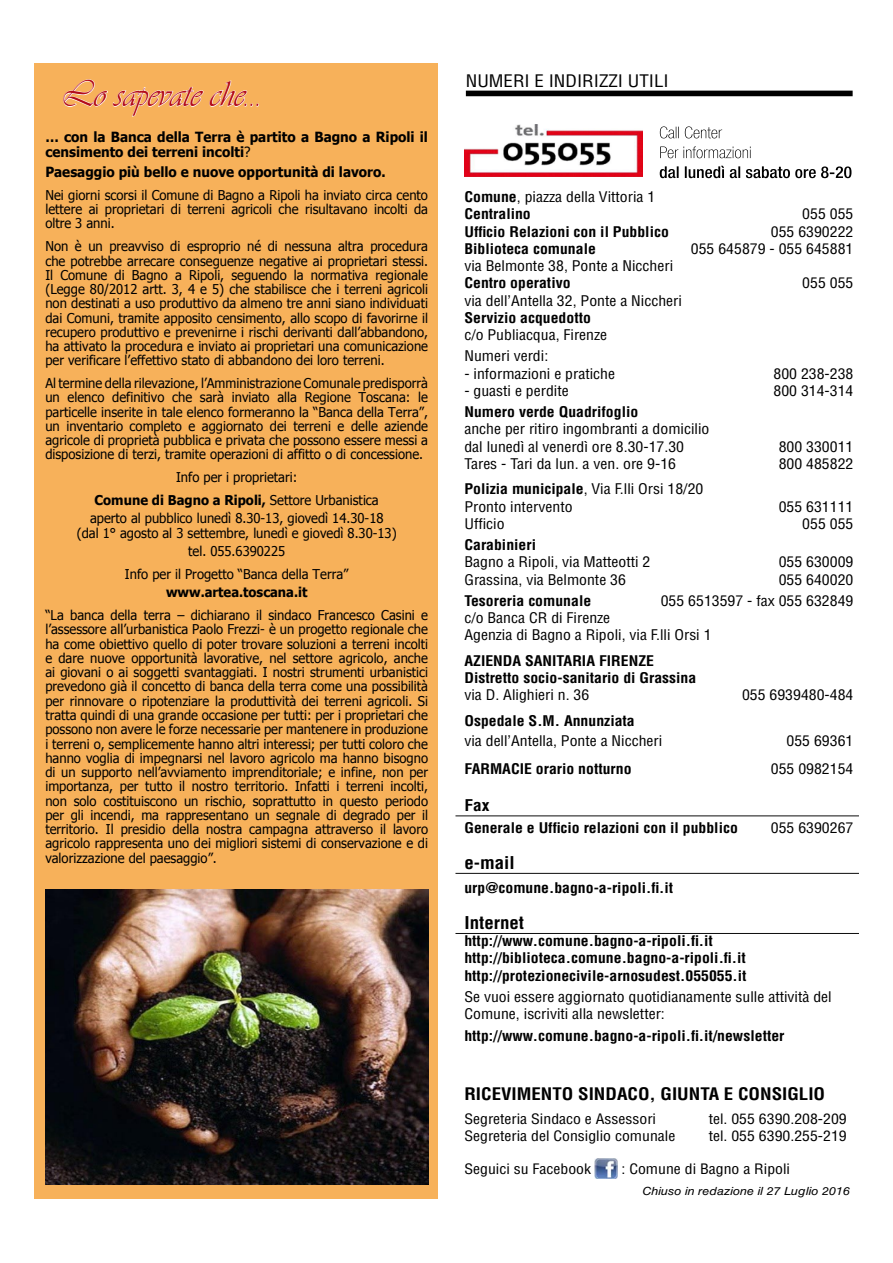
<style>
.page{position:relative;width:893px;height:1263px;background:#fff}
.page>*{position:absolute;margin:0;border:0;box-sizing:border-box;transform-origin:0 0}
.t1{font:37.35px "Vivaldii";color:#b30d1b;scale:.96 1}
.t2{font:700 condensed 17.25px "Helvetica LT Std";color:#000;scale:1.1 1}
.t3{font:700 condensed 16.8px "Helvetica LT Std";color:#000;scale:1.12 1}
.t4{font:condensed 16.8px "Helvetica LT Std";color:#000;scale:1.12 1}
.t5{font:700 condensed 15.75px "Helvetica LT Std";color:#000;scale:1.1 1}
.t6{font:condensed 14.4px/17.2px "Helvetica LT Std";color:#000;scale:1.1 1}
.t7{font:700 condensed 14.4px/17.2px "Helvetica LT Std";color:#000;scale:1.1 1}
.t8{font:condensed 14.1px "Helvetica LT Std";color:#000;scale:1.12 1}
.t9{font:700 13.95px/15.6px "Tahoma";color:#000;scale:.96 1}
.t10{font:13.5px/14.2px "Tahoma";color:#000;text-align:justify;scale:.96 1}
.t11{font:700 13.5px "Tahoma";color:#000;scale:.96 1}
.t12{font:italic 11.25px "Helvetica LT Std";color:#000;scale:1.12 1}
.s1{font-weight:400}
.s2{font-weight:700}
</style>
<div class="page">
<hr style="left:455px;top:815px;width:404px;height:1px;background:#000">
<hr style="left:455px;top:873px;width:404px;height:1px;background:#000">
<hr style="left:455px;top:933px;width:404px;height:1px;background:#000">
<img style="left:595px;top:1158px;width:22px;height:20px">
<img style="left:464px;top:124px;width:178px;height:52px">
<svg style="left:660px;top:126px;width:62px;height:12px"></svg>
<svg style="left:660px;top:146px;width:91px;height:12px"></svg>
<svg style="left:660px;top:166px;width:191px;height:12px"></svg>
<div style="left:466px;top:90px;width:387px;height:6px;background:#000"></div>
<div style="left:34px;top:64px;width:403px;height:1135px;background:#f7b15a"></div>
<svg style="left:63px;top:79px;width:196px;height:38px"></svg>
<img style="left:45px;top:889px;width:383px;height:295px">
<h1 class="t1" style="left:61px;top:72px;width:211px">Lo sapevate che...</h1>
<p class="t9" style="left:45px;top:128px;width:400px">… con la Banca della Terra è partito a Bagno a Ripoli il censimento dei terreni incolti<span class="s1">?</span></p>
<p class="t9" style="left:45px;top:163px;width:356px">Paesaggio più bello e nuove opportunità di lavoro.</p>
<p class="t10" style="left:45px;top:187px;width:400px">Nei giorni scorsi il Comune di Bagno a Ripoli ha inviato circa cento lettere ai proprietari di terreni agricoli che risultavano incolti da oltre 3 anni.</p>
<p class="t10" style="left:45px;top:239px;width:400px">Non è un preavviso di esproprio né di nessuna altra procedura che potrebbe arrecare conseguenze negative ai proprietari stessi.<br>Il Comune di Bagno a Ripoli, seguendo la normativa regionale (Legge 80/2012 artt. 3, 4 e 5) che stabilisce che i terreni agricoli non destinati a uso produttivo da almeno tre anni siano individuati dai Comuni, tramite apposito censimento, allo scopo di favorirne il recupero produttivo e prevenirne i rischi derivanti dall’abbandono, ha attivato la procedura e inviato ai proprietari una comunicazione per verificare l’effettivo stato di abbandono dei loro terreni.</p>
<p class="t10" style="left:45px;top:375px;width:400px">Al termine della rilevazione, l’Amministrazione Comunale predisporrà un elenco definitivo che sarà inviato alla Regione Toscana: le particelle inserite in tale elenco formeranno la “Banca della Terra”, un inventario completo e aggiornato dei terreni e delle aziende agricole di proprietà pubblica e privata che possono essere messi a disposizione di terzi, tramite operazioni di affitto o di concessione.</p>
<p class="t10" style="left:95px;top:465px;width:297px;line-height:22.8px;text-align:center">Info per i proprietari:<br><span class="s2">Comune di Bagno a Ripoli,</span> Settore Urbanistica</p>
<p class="t10" style="left:77px;top:511px;width:335px;text-align:center">aperto al pubblico lunedì 8.30-13, giovedì 14.30-18<br>(dal 1° agosto al 3 settembre, lunedì e giovedì 8.30-13)</p>
<p class="t10" style="left:125px;top:539px;width:234px;line-height:22.8px;text-align:center">tel. 055.6390225<br>Info per il Progetto “Banca della Terra”</p>
<p class="t11" style="left:166px;top:583px;width:149px">www.artea.toscana.it</p>
<p class="t10" style="left:45px;top:608px;width:400px">“La banca della terra – dichiarano il sindaco Francesco Casini e l’assessore all’urbanistica Paolo Frezzi- è un progetto regionale che ha come obiettivo quello di poter trovare soluzioni a terreni incolti e dare nuove opportunità lavorative, nel settore agricolo, anche ai giovani o ai soggetti svantaggiati. I nostri strumenti urbanistici prevedono già il concetto di banca della terra come una possibilità per rinnovare o ripotenziare la produttività dei terreni agricoli. Si tratta quindi di una grande occasione per tutti: per i proprietari che possono non avere le forze necessarie per mantenere in produzione i terreni o, semplicemente hanno altri interessi; per tutti coloro che hanno voglia di impegnarsi nel lavoro agricolo ma hanno bisogno di un supporto nell’avviamento imprenditoriale; e infine, non per importanza, per tutto il nostro territorio. Infatti i terreni incolti, non solo costituiscono un rischio, soprattutto in questo periodo per gli incendi, ma rappresentano un segnale di degrado per il territorio. Il presidio della nostra campagna attraverso il lavoro agricolo rappresenta uno dei migliori sistemi di conservazione e di valorizzazione del paesaggio”.</p>
<p class="t4" style="left:466px;top:70px;width:183px">NUMERI E INDIRIZZI UTILI</p>
<p class="t6" style="left:464px;top:188px;width:175px"><span class="s2">Comune</span>, piazza della Vittoria 1<br><span class="s2">Centralino</span></p>
<p class="t6" style="left:802px;top:206px;width:48px">055 055</p>
<p class="t7" style="left:464px;top:223px;width:187px">Ufficio Relazioni con il Pubblico</p>
<p class="t6" style="left:771px;top:223px;width:77px">055 6390222</p>
<p class="t7" style="left:464px;top:240px;width:121px">Biblioteca comunale</p>
<p class="t6" style="left:691px;top:240px;width:149px">055 645879 - 055 645881</p>
<p class="t6" style="left:464px;top:257px;width:191px">via Belmonte 38, Ponte a Niccheri</p>
<p class="t7" style="left:464px;top:274px;width:98px">Centro operativo</p>
<p class="t6" style="left:802px;top:274px;width:48px">055 055</p>
<p class="t6" style="left:464px;top:292px;width:199px">via dell’Antella 32, Ponte a Niccheri</p>
<p class="t7" style="left:464px;top:309px;width:117px">Servizio acquedotto</p>
<p class="t6" style="left:464px;top:324px;width:131px;line-height:21.3px">c/o Publiacqua, Firenze<br>Numeri verdi:</p>
<p class="t6" style="left:464px;top:365px;width:138px">- informazioni e pratiche</p>
<p class="t6" style="left:773px;top:365px;width:74px">800 238-238</p>
<p class="t6" style="left:464px;top:382px;width:96px">- guasti e perdite</p>
<p class="t6" style="left:773px;top:382px;width:74px">800 314-314</p>
<p class="t7" style="left:464px;top:403px;width:160px">Numero verde Quadrifoglio</p>
<p class="t6" style="left:464px;top:420px;width:224px">anche per ritiro ingombranti a domicilio dal lunedì al venerdì ore 8.30-17.30</p>
<p class="t6" style="left:779px;top:438px;width:69px">800 330011</p>
<p class="t6" style="left:464px;top:455px;width:194px">Tares - Tari da lun. a ven. ore 9-16</p>
<p class="t6" style="left:779px;top:455px;width:69px">800 485822</p>
<p class="t6" style="left:464px;top:480px;width:219px"><span class="s2">Polizia municipale</span>, Via F.lli Orsi 18/20<br>Pronto intervento</p>
<p class="t6" style="left:779px;top:497px;width:69px">055 631111</p>
<p class="t6" style="left:464px;top:515px;width:38px">Ufficio</p>
<p class="t6" style="left:802px;top:515px;width:48px">055 055</p>
<p class="t7" style="left:464px;top:536px;width:67px">Carabinieri</p>
<p class="t6" style="left:464px;top:553px;width:171px">Bagno a Ripoli, via Matteotti 2</p>
<p class="t6" style="left:779px;top:553px;width:69px">055 630009</p>
<p class="t6" style="left:464px;top:570px;width:148px">Grassina, via Belmonte 36</p>
<p class="t6" style="left:779px;top:570px;width:69px">055 640020</p>
<p class="t7" style="left:464px;top:592px;width:117px">Tesoreria comunale</p>
<p class="t6" style="left:661px;top:592px;width:177px">055 6513597 - fax 055 632849</p>
<p class="t6" style="left:464px;top:609px;width:226px">c/o Banca CR di Firenze<br>Agenzia di Bagno a Ripoli, via F.lli Orsi 1</p>
<p class="t7" style="left:464px;top:652px;width:64px">Azienda san</p>
<p class="t7" style="left:464px;top:652px;width:212px;text-indent:88px">itaria Firenze<br>Distretto socio-sanitario di Grassina</p>
<p class="t6" style="left:464px;top:686px;width:115px">via D. Alighieri n. 36</p>
<p class="t6" style="left:742px;top:686px;width:103px">055 6939480-484</p>
<p class="t7" style="left:464px;top:711px;width:156px">Ospedale S.M. Annunziata</p>
<p class="t6" style="left:464px;top:732px;width:181px">via dell’Antella, Ponte a Niccheri</p>
<p class="t6" style="left:786px;top:732px;width:62px">055 69361</p>
<p class="t7" style="left:464px;top:760px;width:17px">Farmac</p>
<p class="t7" style="left:520px;top:760px;width:103px">ie orario notturno</p>
<p class="t6" style="left:771px;top:760px;width:77px">055 0982154</p>
<p class="t5" style="left:464px;top:796px;width:24px">Fax</p>
<p class="t7" style="left:464px;top:819px;width:250px">Generale e Ufficio relazioni con il pubblico</p>
<p class="t6" style="left:771px;top:819px;width:77px">055 6390267</p>
<p class="t2" style="left:464px;top:852px;width:47px">e-mail</p>
<p class="t7" style="left:464px;top:879px;width:191px">urp@comune.bagno-a-ripoli.fi.it</p>
<p class="t2" style="left:464px;top:912px;width:56px">Internet</p>
<p class="t7" style="left:464px;top:932px;width:258px">http://www.comune.bagno-a-ripoli.fi.it http://biblioteca.comune.bagno-a-ripoli.fi.it http://protezionecivile-arnosudest.055055.it</p>
<p class="t6" style="left:464px;top:988px;width:335px">Se vuoi essere aggiornato quotidianamente sulle attività del<br>Comune, iscriviti alla newsletter:</p>
<p class="t7" style="left:464px;top:1026px;width:292px">http://www.comune.bagno-a-ripoli.fi.it/newsletter</p>
<p class="t3" style="left:464px;top:1084px;width:79px">ricevimento</p>
<p class="t3" style="left:578px;top:1084px;width:222px">SINDACO, GIUNTA e CONSIGLIO</p>
<p class="t8" style="left:464px;top:1110px;width:173px">Segreteria Sindaco e Assessori</p>
<p class="t8" style="left:709px;top:1110px;width:125px">tel. 055 6390.208-209</p>
<p class="t8" style="left:464px;top:1127px;width:190px">Segreteria del Consiglio comunale</p>
<p class="t8" style="left:709px;top:1127px;width:125px">tel. 055 6390.255-219</p>
<p class="t8" style="left:464px;top:1160px;width:115px">Seguici su Facebook</p>
<p class="t8" style="left:621px;top:1160px;width:152px">: Comune di Bagno a Ripoli</p>
<p class="t12" style="left:642px;top:1184px;width:187px">Chiuso in redazione il 27 Luglio 2016</p>
</div>
